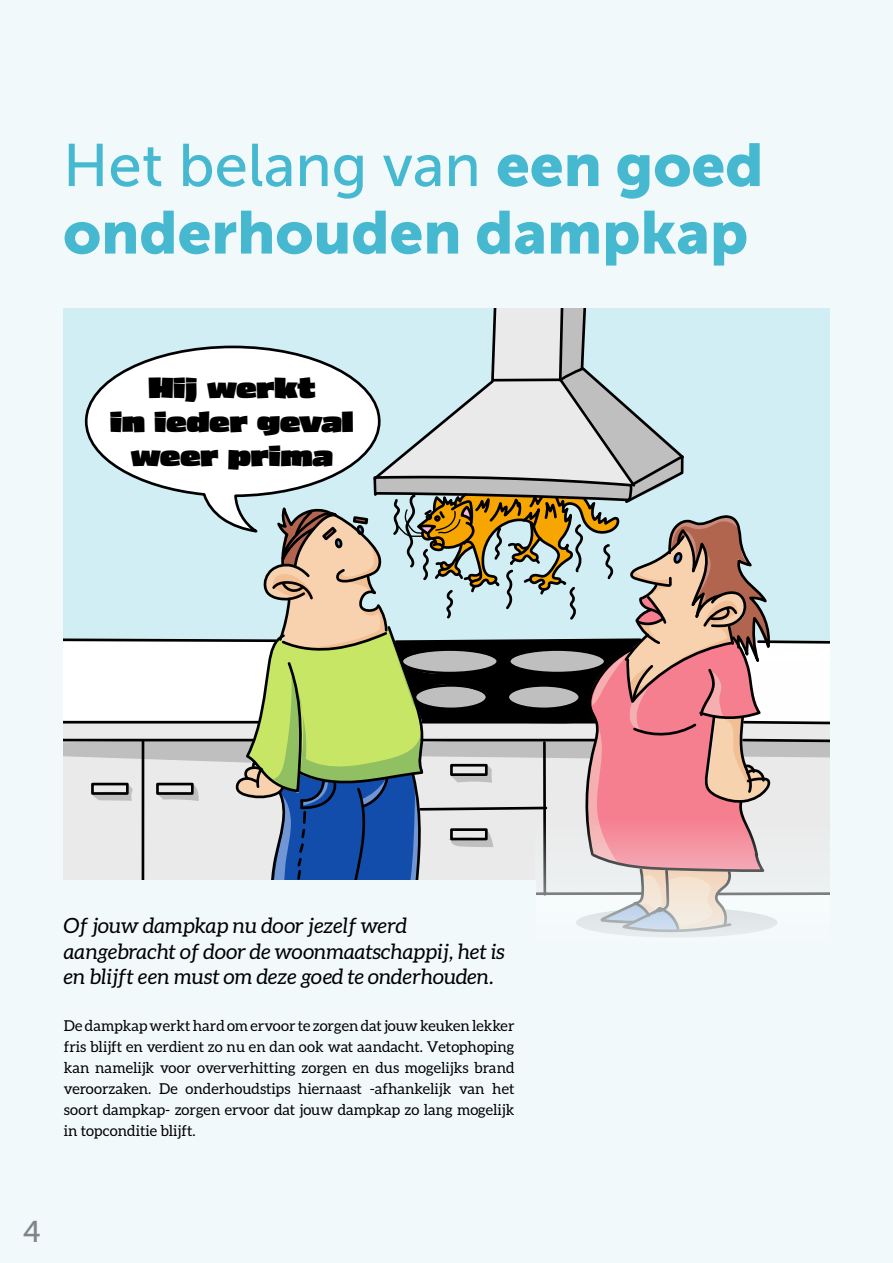
<style>
.page{position:relative;width:893px;height:1263px;background:#f1f9fb}
.page>*{position:absolute;margin:0;border:0;box-sizing:border-box;transform-origin:0 0}
.t1{font:60px "Museo Sans 500";color:#46b8d0}
.t2{font:60px "Museo Sans 900";color:#46b8d0}
.t3{font:30px "Museo Sans 500";color:#7f858b}
.t4{font:900 28.2px/33.9px "Asphalt";color:#000;text-align:center}
.t5{font:italic 21px/25.5px "Aleo";color:#000}
.t6{font:15px/21px "Aleo";color:#000;text-align:justify}
.s1{font-family:"Museo Sans 900"}
</style>
<div class="page">
<svg style="left:64px;top:308px;width:766px;height:572px;background:#bdc8c2"></svg>
<svg style="left:84px;top:344px;width:298px;height:192px"></svg>
<svg style="left:536px;top:661px;width:294px;height:276px"></svg>
<h1 class="t1" style="left:63px;top:143px;width:702px">Het belang van <span class="s1">een goed</span></h1>
<h1 class="t2" style="left:63px;top:210px;width:687px">onderhouden dampkap</h1>
<h3 class="t4" style="left:110px;top:372px;width:245px">Hij werkt<br>in ieder geval weer prima</h3>
<h3 class="t5" style="left:64px;top:914px;width:443px">Of jouw dampkap nu door jezelf werd aangebracht of door de woonmaatschappij, het is en blijft een must om deze goed te onderhouden.</h3>
<p class="t6" style="left:64px;top:1015px;width:452px">De dampkap werkt hard om ervoor te zorgen dat jouw keuken lekker fris blijft en verdient zo nu en dan ook wat aandacht. Vetophoping kan namelijk voor oververhitting zorgen en dus mogelijks brand veroorzaken. De onderhoudstips hiernaast -afhankelijk van het soort dampkap- zorgen ervoor dat jouw dampkap zo lang mogelijk in topconditie blijft.</p>
<h2 class="t3" style="left:23px;top:1221px;width:20px">4</h2>
</div>
